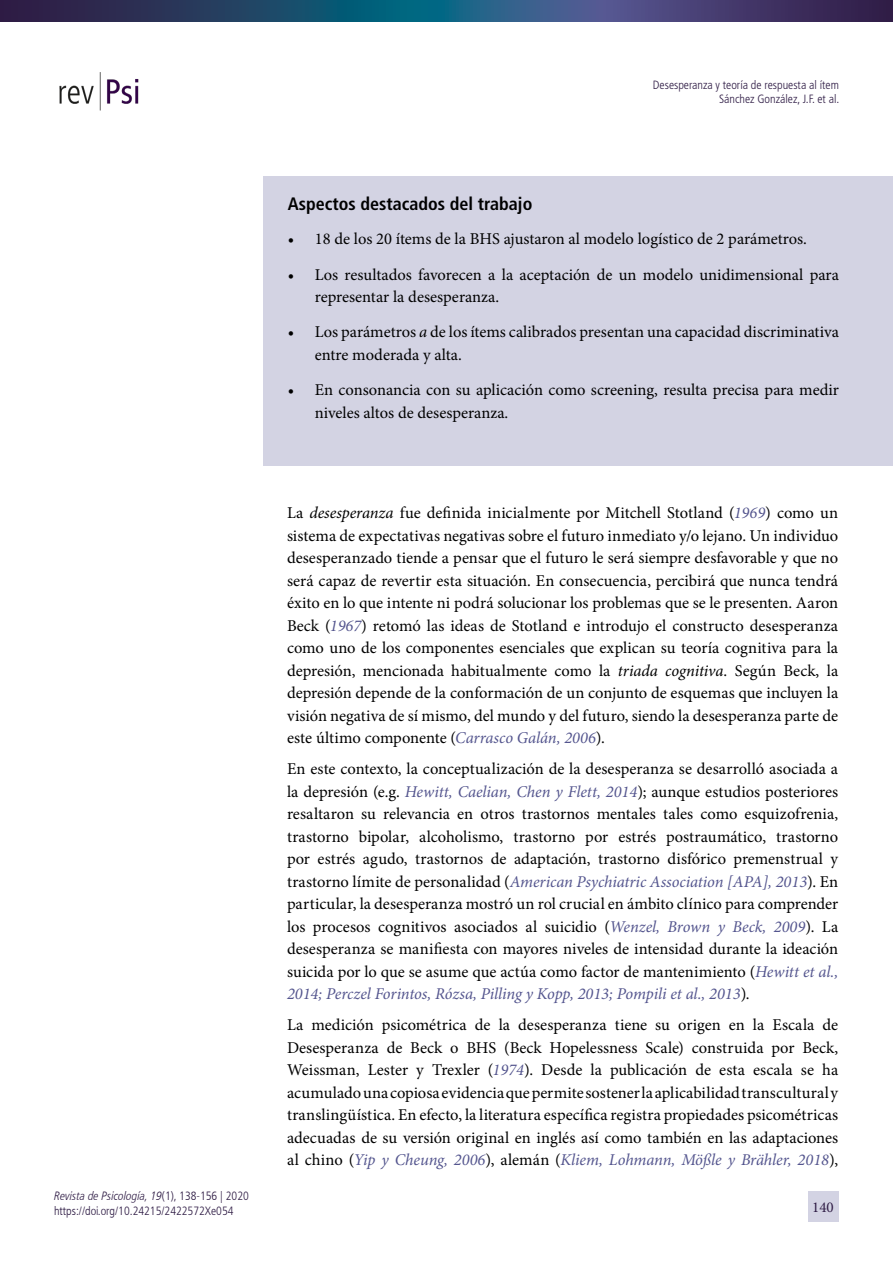
<style>
.page{position:relative;width:893px;height:1263px;background:#fff}
.page>*{position:absolute;margin:0;border:0;box-sizing:border-box;transform-origin:0 0}
.t1{font:700 condensed 18px "Frutiger LT Com";color:#000}
.t2{font:16.5px/22.5px "Minion Pro";color:#000}
.t3{font:15px "Minion Pro";color:#2e1b44}
.t4{font:300 condensed 12px/14.4px "Frutiger";color:#2e1b44;text-align:right}
.t5{font:italic 300 condensed 12px "Frutiger LT Com";color:#2e1b44}
.s1{font-style:normal}
.s2{font-family:"Frutiger";font-style:normal}
.s3{font-family:"Frutiger LT Com"}
.s4{font-style:italic}
.s5{font-style:italic;color:#54558e}
</style>
<div class="page">
<svg style="left:0;top:0;width:893px;height:21px;background:#2d436c"></svg>
<div style="left:264px;top:176px;width:629px;height:290px;background:#d3d3e3"></div>
<img style="left:59px;top:72px;width:80px;height:39px">
<div style="left:808px;top:1191px;width:30px;height:31px;background:#d3d3e3"></div>
<p class="t5" style="left:54px;top:1189px;width:196px">Revista de Psicología, 19<span class="s1">(1), 138-156</span> <span class="s2">| 2020</span></p>
<p class="t4" style="left:54px;top:1204px;width:181px"><span class="s3">https://doi.org/</span>10.24215/2422572Xe054</p>
<p class="t4" style="left:653px;top:78px;width:188px">Desesperanza y teoría de respuesta al ítem<br>Sánchez González, J.F. et al.</p>
<p class="t1" style="left:288px;top:193px;width:246px">Aspectos destacados del trabajo</p>
<p class="t2" style="left:288px;top:228px;width:521px">• 18 de los 20 ítems de la BHS ajustaron al modelo logístico de 2 parámetros.</p>
<p class="t2" style="left:315px;top:263px;width:526px;text-indent:-27px">• Los resultados favorecen a la aceptación de un modelo unidimensional para representar la desesperanza.</p>
<p class="t2" style="left:315px;top:321px;width:526px;text-indent:-27px">• Los parámetros <span class="s4">a</span> de los ítems calibrados presentan una capacidad discriminativa entre moderada y alta.</p>
<p class="t2" style="left:315px;top:379px;width:526px;text-indent:-27px">• En consonancia con su aplicación como screening, resulta precisa para medir niveles altos de desesperanza.</p>
<p class="t2" style="left:287px;top:502px;width:553px;text-align:justify">La <span class="s4">desesperanza</span> fue definida inicialmente por Mitchell Stotland (<span class="s5">1969</span>) como un sistema de expectativas negativas sobre el futuro inmediato y/o lejano. Un individuo desesperanzado tiende a pensar que el futuro le será siempre desfavorable y que no será capaz de revertir esta situación. En consecuencia, percibirá que nunca tendrá éxito en lo que intente ni podrá solucionar los problemas que se le presenten. Aaron Beck (<span class="s5">1967</span>) retomó las ideas de Stotland e introdujo el constructo desesperanza como uno de los componentes esenciales que explican su teoría cognitiva para la depresión, mencionada habitualmente como la <span class="s4">triada cognitiva</span>. Según Beck, la depresión depende de la conformación de un conjunto de esquemas que incluyen la visión negativa de sí mismo, del mundo y del futuro, siendo la desesperanza parte de este último componente (<span class="s5">Carrasco Galán, 2006</span>).</p>
<p class="t2" style="left:287px;top:758px;width:553px;text-align:justify">En este contexto, la conceptualización de la desesperanza se desarrolló asociada a la depresión (e.g. <span class="s5">Hewitt, Caelian, Chen y Flett, 2014</span>); aunque estudios posteriores resaltaron su relevancia en otros trastornos mentales tales como esquizofrenia, trastorno bipolar, alcoholismo, trastorno por estrés postraumático, trastorno por estrés agudo, trastornos de adaptación, trastorno disfórico premenstrual y trastorno límite de personalidad (<span class="s5">American Psychiatric Association [APA], 2013</span>). En particular, la desesperanza mostró un rol crucial en ámbito clínico para comprender los procesos cognitivos asociados al suicidio (<span class="s5">Wenzel, Brown y Beck, 2009</span>). La desesperanza se manifiesta con mayores niveles de intensidad durante la ideación suicida por lo que se asume que actúa como factor de mantenimiento (<span class="s5">Hewitt et al., 2014; Perczel Forintos, Rózsa, Pilling y Kopp, 2013; Pompili et al., 2013</span>).</p>
<p class="t2" style="left:287px;top:1014px;width:553px;text-align:justify">La medición psicométrica de la desesperanza tiene su origen en la Escala de Desesperanza de Beck o BHS (Beck Hopelessness Scale) construida por Beck, Weissman, Lester y Trexler (<span class="s5">1974</span>). Desde la publicación de esta escala se ha acumulado una copiosa evidencia que permite sostener la aplicabilidad transcultural y translingüística. En efecto, la literatura específica registra propiedades psicométricas adecuadas de su versión original en inglés así como también en las adaptaciones al chino (<span class="s5">Yip y Cheung, 2006</span>), alemán (<span class="s5">Kliem, Lohmann, Mößle y Brähler, 2018</span>),</p>
<p class="t3" style="left:812px;top:1197px;width:23px">140</p>
</div>
